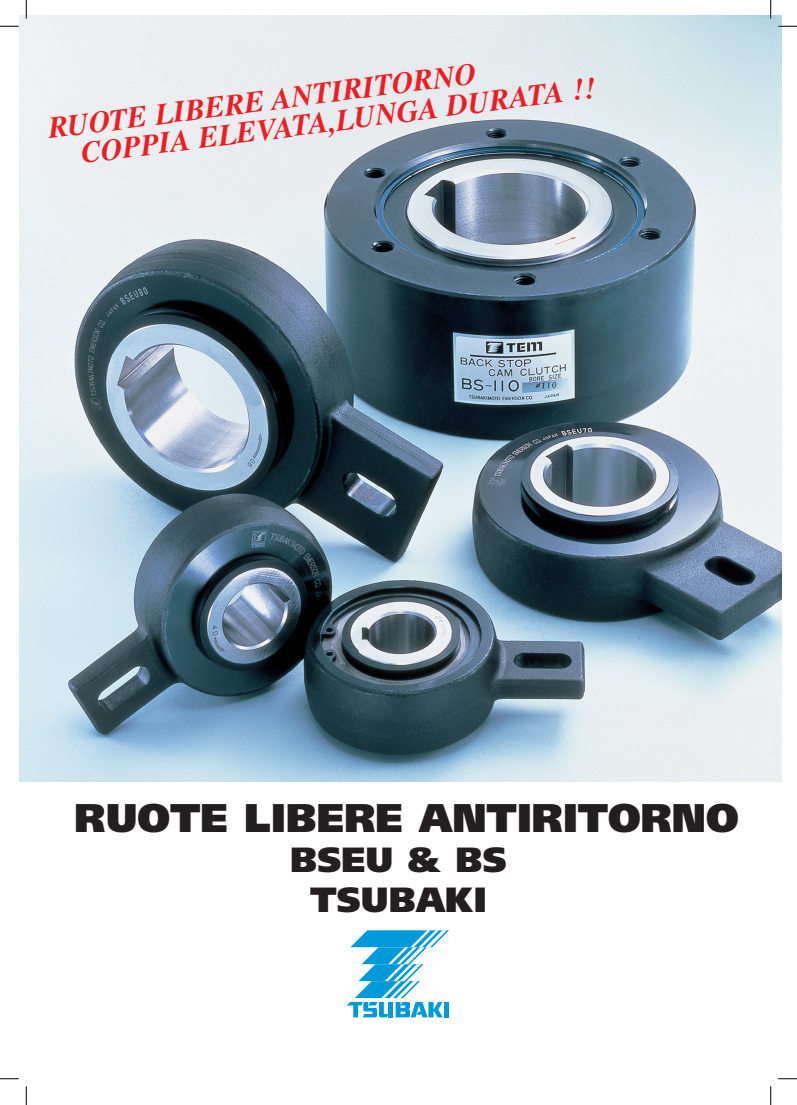
<style>
.page{position:relative;width:797px;height:1105px;background:#fff}
.page>*{position:absolute;margin:0;border:0;box-sizing:border-box;transform-origin:0 0}
.t1{font:900 40px "Frutiger";color:#231f20}
.t2{font:900 35px/40px "Frutiger";color:#231f20;text-align:center}
.t3{font:italic 700 30px/28.6px "Times";color:#ee1d23}
</style>
<div class="page">
<svg style="left:347px;top:930px;width:102px;height:88px"></svg>
<div style="left:444px;top:1002px;width:5px;height:15px;background:#009ad9"></div>
<img style="left:19px;top:16px;width:762px;height:765px">
<svg style="left:0;top:25px;width:19px;height:2px"></svg>
<svg style="left:778px;top:25px;width:19px;height:2px"></svg>
<svg style="left:0;top:1078px;width:19px;height:1px"></svg>
<svg style="left:778px;top:1078px;width:19px;height:1px"></svg>
<svg style="left:25px;top:0;width:2px;height:19px"></svg>
<svg style="left:25px;top:1086px;width:2px;height:19px"></svg>
<svg style="left:770px;top:0;width:1px;height:19px"></svg>
<svg style="left:770px;top:1086px;width:1px;height:19px"></svg>
<p class="t3" style="left:76px;top:109px;width:520px;text-indent:-29px;rotate:-7deg">RUOTE LIBERE ANTIRITORNO<br>COPPIA ELEVATA,LUNGA DURATA !!</p>
<h1 class="t1" style="left:75px;top:793px;width:665px">RUOTE LIBERE ANTIRITORNO</h1>
<p class="t2" style="left:290px;top:839px;width:218px">BSEU &amp; BS<br>TSUBAKI</p>
</div>
